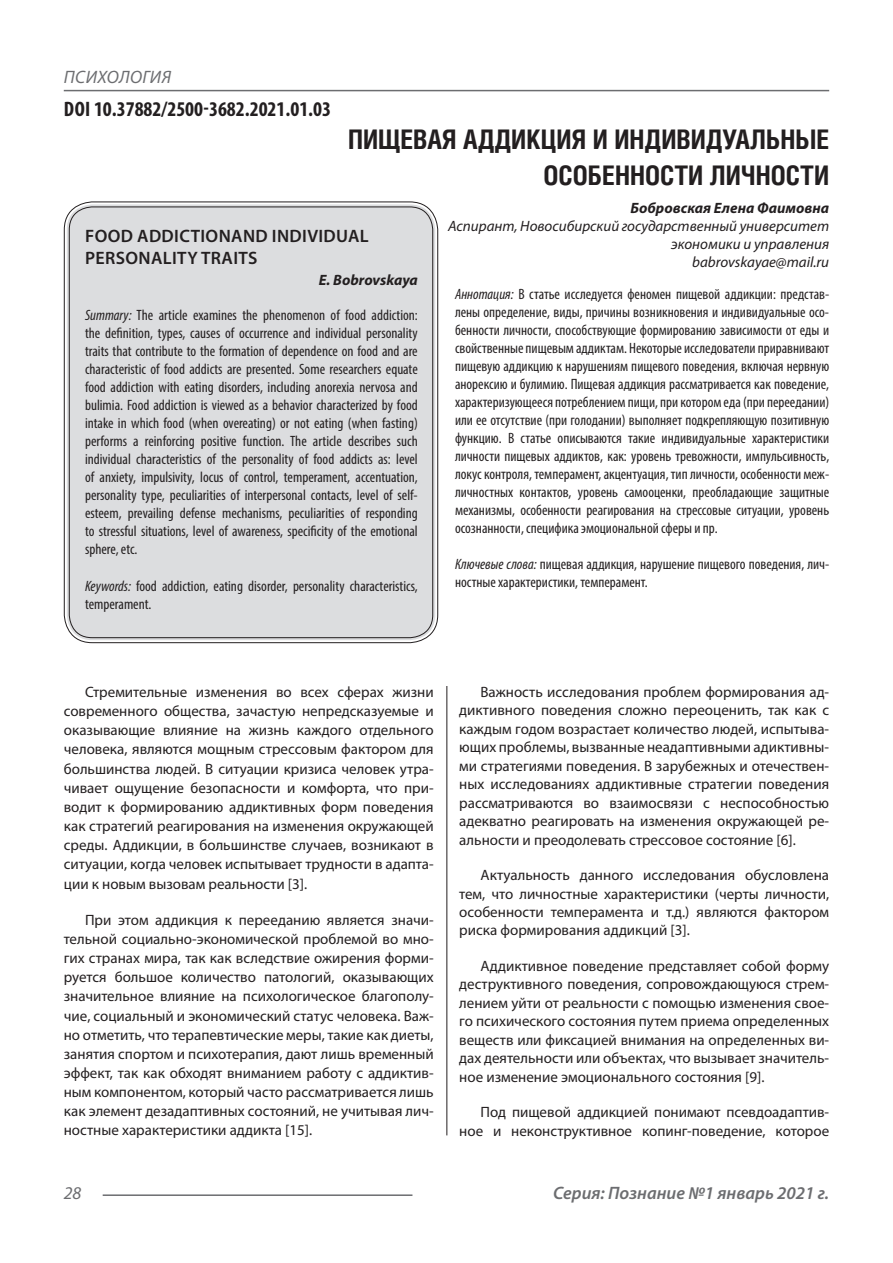
<style>
.page{position:relative;width:893px;height:1263px;background:#fff}
.page>*{position:absolute;margin:0;border:0;box-sizing:border-box;transform-origin:0 0}
.Статья_название{font:700 27px/36px "Helios Cond C";color:#231f20;text-align:right}
.ДОИ{font:700 condensed 21px "Myriad Pro";color:#231f20}
.Статья_название_англ{font:600 18px/21.6px "Myriad Pro";letter-spacing:.02em;color:#231f20}
.t1{font:italic 600 18px "Myriad Pro";color:#6c6d70}
.t2{font:italic 18px "Myriad Pro";letter-spacing:.02em;color:#6c6d70}
.Статья_текст{font:15px/19.2px "Myriad Pro";color:#231f20;text-align:justify}
.Статья_аннотация_тек{font:condensed 15px/18px "Myriad Pro";color:#231f20;text-align:justify}
.Статья_аннотация_анг{font:condensed 15px/18px "Myriad Pro";color:#231f20;text-align:justify}
.Статья_автор_инфо{font:italic 15px/18px "Myriad Pro";color:#231f20;text-align:right}
.Статья_автор_инфо-2{font:italic 700 15px "Myriad Pro";color:#231f20}
.Статья_автор_англ{font:italic 700 15px "Myriad Pro";color:#231f20}
.s1{font-style:italic}
</style>
<div class="page">
<hr style="left:446px;top:128px;width:1px;height:1007px;background:#231f20">
<hr style="left:103px;top:1194px;width:309px;height:2px;background:#6c6d70">
<hr style="left:64px;top:90px;width:765px;height:1px;background:#6c6d70">
<div style="left:67px;top:204px;width:368px;height:436px;background:#dcdddf;border-radius:26px"></div>
<p class="t2" style="left:64px;top:66px;width:109px">ПСИХОЛОГИЯ</p>
<p class="ДОИ" style="left:64px;top:96px;width:269px">DOI 10.37882/2500-3682.2021.01.03</p>
<p class="Статья_название" style="left:348px;top:121px;width:483px">ПИЩЕВАЯ АДДИКЦИЯ И ИНДИВИДУАЛЬНЫЕ<br>ОСОБЕННОСТИ ЛИЧНОСТИ</p>
<p class="Статья_автор_инфо-2" style="left:631px;top:198px;width:200px">Бобровская Елена Фаимовна</p>
<p class="Статья_автор_инфо" style="left:448px;top:216px;width:382px">Аспирант, Новосибирский государственный университет экономики и управления</p>
<p class="Статья_автор_инфо" style="left:692px;top:252px;width:139px">babrovskayae@mail.ru</p>
<p class="Статья_аннотация_тек" style="left:455px;top:285px;width:376px"><span class="s1">Аннотация:</span> В статье исследуется феномен пищевой аддикции: представ&shy;лены определение, виды, причины возникновения и индивидуальные осо&shy;бенности личности, способствующие формированию зависимости от еды и свойственные пищевым аддиктам. Некоторые исследователи приравнивают пищевую аддикцию к нарушениям пищевого поведения, включая нервную анорексию и булимию. Пищевая аддикция рассматривается как поведение, характеризующееся потреблением пищи, при котором еда (при переедании) или ее отсутствие (при голодании) выполняет подкрепляющую позитивную функцию. В статье описываются такие индивидуальные характеристики личности пищевых аддиктов, как: уровень тревожности, импульсивность, локус контроля, темперамент, акцентуация, тип личности, особенности меж&shy;личностных контактов, уровень самооценки, преобладающие защитные механизмы, особенности реагирования на стрессовые ситуации, уровень осознанности, специфика эмоциональной сферы и пр.</p>
<p class="Статья_аннотация_тек" style="left:455px;top:555px;width:376px"><span class="s1">Ключевые слова:</span> пищевая аддикция, нарушение пищевого поведения, лич&shy;ностные характеристики, темперамент.</p>
<p class="Статья_название_англ" style="left:85px;top:225px;width:285px">FOOD ADDICTIONAND INDIVIDUAL<br>PERSONALITY TRAITS</p>
<p class="Статья_автор_англ" style="left:319px;top:271px;width:100px">E. Bobrovskaya</p>
<p class="Статья_аннотация_анг" style="left:85px;top:306px;width:334px"><span class="s1">Summary:</span> The article examines the phenomenon of food addiction: the definition, types, causes of occurrence and individual personality traits that contribute to the formation of dependence on food and are characteristic of food addicts are presented. Some researchers equate food addiction with eating disorders, including anorexia nervosa and bulimia. Food addiction is viewed as a behavior characterized by food intake in which food (when overeating) or not eating (when fasting) performs a reinforcing positive function. The article describes such individual characteristics of the personality of food addicts as: level of anxiety, impulsivity, locus of control, temperament, accentuation, personality type, peculiarities of interpersonal contacts, level of self&shy;esteem, prevailing defense mechanisms, peculiarities of responding to stressful situations, level of awareness, specificity of the emotional sphere, etc.</p>
<p class="Статья_аннотация_анг" style="left:85px;top:576px;width:334px"><span class="s1">Keywords:</span> food addiction, eating disorder, personality characteristics, temperament.</p>
<p class="Статья_текст" style="left:64px;top:682px;width:371px;text-indent:21px">Стремительные изменения во всех сферах жизни современного общества, зачастую непредсказуемые и оказывающие влияние на жизнь каждого отдельного человека, являются мощным стрессовым фактором для большинства людей. В ситуации кризиса человек утра&shy;чивает ощущение безопасности и комфорта, что при&shy;водит к формированию аддиктивных форм поведения как стратегий реагирования на изменения окружающей среды. Аддикции, в большинстве случаев, возникают в ситуации, когда человек испытывает трудности в адапта&shy;ции к новым вызовам реальности [3].</p>
<p class="Статья_текст" style="left:64px;top:910px;width:371px;text-indent:21px">При этом аддикция к перееданию является значи&shy;тельной социально-экономической проблемой во мно&shy;гих странах мира, так как вследствие ожирения форми&shy;руется большое количество патологий, оказывающих значительное влияние на психологическое благополу&shy;чие, социальный и экономический статус человека. Важ&shy;но отметить, что терапевтические меры, такие как диеты, занятия спортом и психотерапия, дают лишь временный эффект, так как обходят вниманием работу с аддиктив&shy;ным компонентом, который часто рассматривается лишь как элемент дезадаптивных состояний, не учитывая лич&shy;ностные характеристики аддикта [15].</p>
<p class="Статья_текст" style="left:459px;top:682px;width:371px;line-height:18.5px;text-indent:21px">Важность исследования проблем формирования ад&shy;диктивного поведения сложно переоценить, так как с каждым годом возрастает количество людей, испытыва&shy;ющих проблемы, вызванные неадаптивными адиктивны&shy;ми стратегиями поведения. В зарубежных и отечествен&shy;ных исследованиях аддиктивные стратегии поведения рассматриваются во взаимосвязи с неспособностью адекватно реагировать на изменения окружающей ре&shy;альности и преодолевать стрессовое состояние [6].</p>
<p class="Статья_текст" style="left:459px;top:865px;width:371px;line-height:18.5px;text-indent:21px">Актуальность данного исследования обусловлена тем, что личностные характеристики (черты личности, особенности темперамента и т.д.) являются фактором риска формирования аддикций [3].</p>
<p class="Статья_текст" style="left:459px;top:956px;width:371px;line-height:18.5px;text-indent:21px">Аддиктивное поведение представляет собой форму деструктивного поведения, сопровождающуюся стрем&shy;лением уйти от реальности с помощью изменения свое&shy;го психического состояния путем приема определенных веществ или фиксацией внимания на определенных ви&shy;дах деятельности или объектах, что вызывает значитель&shy;ное изменение эмоционального состояния [9].</p>
<p class="Статья_текст" style="left:459px;top:1102px;width:371px;line-height:18.5px;text-align:right">Под пищевой аддикцией понимают псевдоадаптив&shy;ное и неконструктивное копинг-поведение, которое</p>
<p class="t2" style="left:64px;top:1182px;width:19px">28</p>
<p class="t1" style="left:553px;top:1182px;width:278px">Серия: Познание №1 январь 2021 г.</p>
</div>
